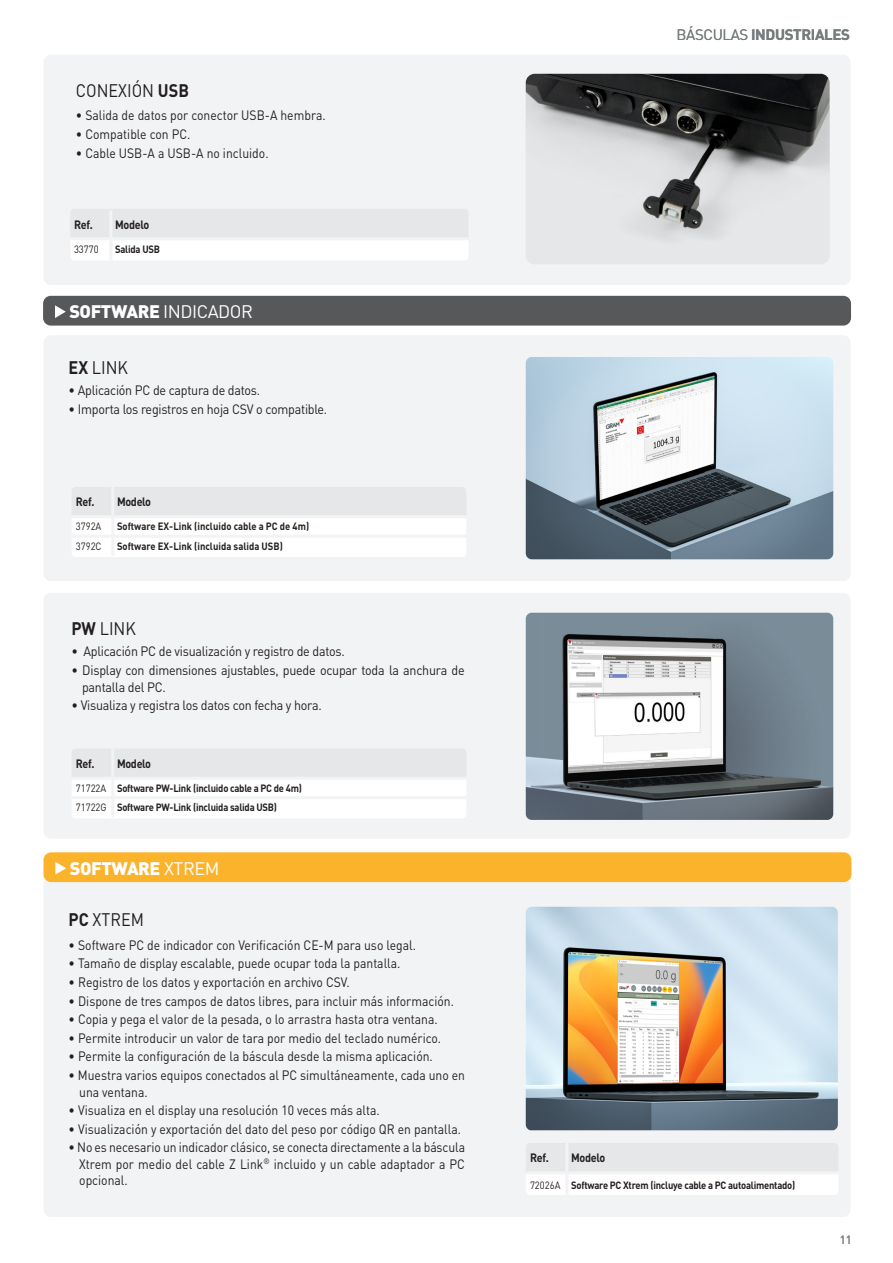
<style>
.page{position:relative;width:893px;height:1263px;background:#fff}
.page>*{position:absolute;margin:0;border:0;box-sizing:border-box;transform-origin:0 0}
.Titular{font:18px "DIN";color:#231f20;scale:.9 1}
.t1{font:18px "DIN Pro";letter-spacing:-.025em;color:#fff}
.t2{font:900 18px "DIN Pro";letter-spacing:-.025em;color:#fff}
.Descripcion{font:18px "DIN Pro";color:#231f20;scale:.9 1}
.t3{font:700 15px "DIN Pro";letter-spacing:-.025em;color:#777c7d}
.Descripcion-2{font:13.5px/16.5px "DIN Pro";color:#231f20;scale:.9 1}
.Descripcion-3{font:13.5px/16.5px "DIN Pro";letter-spacing:-.02em;color:#231f20;scale:.92 1}
.Titular-2{font:700 12px "DIN Pro";letter-spacing:-.03em;color:#231f20;scale:.9 1}
.t4{font:700 12px "DIN";color:#777c7d;scale:.9 1}
.t5{font:700 10.5px "DIN Pro";letter-spacing:-.025em;color:#231f20;scale:.9 1}
.t6{font:700 10.5px "DIN Pro";color:#231f20;scale:.9 1}
.t7{font:10.5px "DIN Pro";color:#231f20;scale:.9 1}
.s1{font-weight:700}
.s2{font-weight:900}
.s3{font-weight:400}
</style>
<div class="page">
<div style="left:43px;top:296px;width:808px;height:30px;background:#57585a;border-radius:8px"></div>
<div style="left:43px;top:335px;width:808px;height:246px;background:#f2f3f4;border-radius:8px"></div>
<div style="left:43px;top:593px;width:808px;height:246px;background:#f2f3f4;border-radius:8px"></div>
<div style="left:43px;top:55px;width:808px;height:230px;background:#f2f3f4;border-radius:8px"></div>
<div style="left:43px;top:877px;width:808px;height:340px;background:#f2f3f4;border-radius:8px"></div>
<div style="left:43px;top:852px;width:808px;height:30px;background:#fcb32c;border-radius:8px"></div>
<img style="left:526px;top:74px;width:304px;height:190px">
<img style="left:526px;top:613px;width:307px;height:207px">
<img style="left:526px;top:357px;width:307px;height:202px">
<img style="left:526px;top:907px;width:312px;height:223px">
<svg style="left:72px;top:749px;width:394px;height:69px"></svg>
<hr style="left:111px;top:748px;width:3px;height:29px;background:#f2f3f4">
<hr style="left:72px;top:777px;width:41px;height:3px;background:#f2f3f4">
<hr style="left:113px;top:777px;width:356px;height:3px;background:#f2f3f4">
<hr style="left:111px;top:780px;width:3px;height:16px;background:#f2f3f4">
<hr style="left:111px;top:799px;width:3px;height:18px;background:#f2f3f4">
<hr style="left:72px;top:796px;width:41px;height:3px;background:#f2f3f4">
<hr style="left:113px;top:796px;width:356px;height:3px;background:#f2f3f4">
<svg style="left:72px;top:487px;width:394px;height:70px"></svg>
<hr style="left:111px;top:487px;width:3px;height:28px;background:#f2f3f4">
<hr style="left:72px;top:515px;width:41px;height:3px;background:#f2f3f4">
<hr style="left:113px;top:515px;width:356px;height:3px;background:#f2f3f4">
<hr style="left:111px;top:518px;width:3px;height:17px;background:#f2f3f4">
<hr style="left:111px;top:538px;width:3px;height:18px;background:#f2f3f4">
<hr style="left:72px;top:535px;width:41px;height:3px;background:#f2f3f4">
<hr style="left:113px;top:535px;width:356px;height:3px;background:#f2f3f4">
<svg style="left:71px;top:209px;width:397px;height:51px"></svg>
<hr style="left:109px;top:210px;width:3px;height:27px;background:#f2f3f4">
<hr style="left:70px;top:237px;width:41px;height:3px;background:#f2f3f4">
<hr style="left:111px;top:237px;width:358px;height:3px;background:#f2f3f4">
<hr style="left:109px;top:240px;width:3px;height:20px;background:#f2f3f4">
<svg style="left:55px;top:305px;width:11px;height:13px"></svg>
<svg style="left:55px;top:862px;width:11px;height:12px"></svg>
<svg style="left:526px;top:1143px;width:312px;height:52px"></svg>
<hr style="left:565px;top:1143px;width:3px;height:28px;background:#f2f3f4">
<hr style="left:526px;top:1171px;width:41px;height:3px;background:#f2f3f4">
<hr style="left:567px;top:1171px;width:274px;height:3px;background:#f2f3f4">
<hr style="left:565px;top:1174px;width:3px;height:23px;background:#f2f3f4">
<p class="Descripcion" style="left:76px;top:79px;width:127px">CONEXIÓN <span class="s1">USB</span></p>
<p class="Descripcion-2" style="left:76px;top:107px;width:279px">• Salida de datos por conector USB-A hembra.</p>
<p class="Descripcion-2" style="left:76px;top:125px;width:129px">• Compatible con PC.</p>
<p class="Descripcion-2" style="left:76px;top:144px;width:216px">• Cable USB-A a USB-A no incluido.</p>
<p class="Titular-2" style="left:74px;top:217px;width:22px">Ref.</p>
<p class="Titular-2" style="left:115px;top:217px;width:39px">Modelo</p>
<p class="t7" style="left:74px;top:243px;width:29px">33770</p>
<p class="t5" style="left:115px;top:243px;width:51px">Salida USB</p>
<p class="t1" style="left:69px;top:299px;width:185px"><span class="s2">SOFTWARE</span> INDICADOR</p>
<p class="Titular" style="left:69px;top:356px;width:68px"><span class="s1">EX</span> LINK</p>
<p class="Descripcion-3" style="left:69px;top:381px;width:210px">• Aplicación PC de captura de datos.</p>
<p class="Descripcion-3" style="left:69px;top:400px;width:283px">• Importa los registros en hoja CSV o compatible.</p>
<p class="Titular-2" style="left:76px;top:494px;width:22px">Ref.</p>
<p class="Titular-2" style="left:117px;top:494px;width:39px">Modelo</p>
<p class="t7" style="left:76px;top:519px;width:30px">3792A</p>
<p class="t6" style="left:117px;top:519px;width:215px">Software EX-Link (incluido cable a PC de 4m)</p>
<p class="t7" style="left:76px;top:539px;width:30px">3792C</p>
<p class="t6" style="left:117px;top:539px;width:186px">Software EX-Link (incluida salida USB)</p>
<p class="Titular" style="left:71px;top:618px;width:73px"><span class="s1">PW</span> LINK</p>
<p class="Descripcion-3" style="left:71px;top:643px;width:299px">• Aplicación PC de visualización y registro de datos.</p>
<p class="Descripcion-3" style="left:82px;top:661px;width:417px;text-indent:-11px">• Display con dimensiones ajustables, puede ocupar toda la anchura de pantalla del PC.</p>
<p class="Descripcion-3" style="left:71px;top:696px;width:274px">• Visualiza y registra los datos con fecha y hora.</p>
<p class="Titular-2" style="left:76px;top:755px;width:22px">Ref.</p>
<p class="Titular-2" style="left:117px;top:755px;width:39px">Modelo</p>
<p class="t7" style="left:76px;top:781px;width:35px">71722A</p>
<p class="t5" style="left:117px;top:781px;width:207px">Software PW-Link (incluido cable a PC de 4m)</p>
<p class="t7" style="left:76px;top:800px;width:36px">71722G</p>
<p class="t5" style="left:117px;top:800px;width:179px">Software PW-Link (incluida salida USB)</p>
<p class="t2" style="left:70px;top:856px;width:151px">SOFTWARE <span class="s3">XTREM</span></p>
<p class="Titular" style="left:69px;top:908px;width:85px"><span class="s1">PC</span> XTREM</p>
<p class="Descripcion-2" style="left:69px;top:936px;width:388px">• Software PC de indicador con Verificación CE-M para uso legal.</p>
<p class="Descripcion-2" style="left:69px;top:955px;width:370px">• Tamaño de display escalable, puede ocupar toda la pantalla.</p>
<p class="Descripcion-2" style="left:69px;top:973px;width:314px">• Registro de los datos y exportación en archivo CSV.</p>
<p class="Descripcion-2" style="left:69px;top:992px;width:430px">• Dispone de tres campos de datos libres, para incluir más información.</p>
<p class="Descripcion-2" style="left:69px;top:1010px;width:412px">• Copia y pega el valor de la pesada, o lo arrastra hasta otra ventana.</p>
<p class="Descripcion-2" style="left:69px;top:1029px;width:416px">• Permite introducir un valor de tara por medio del teclado numérico.</p>
<p class="Descripcion-2" style="left:69px;top:1048px;width:406px">• Permite la configuración de la báscula desde la misma aplicación.</p>
<p class="Descripcion-2" style="left:79px;top:1066px;width:430px;text-indent:-11px">• Muestra varios equipos conectados al PC simultáneamente, cada uno en una ventana.</p>
<p class="Descripcion-2" style="left:69px;top:1101px;width:347px">• Visualiza en el display una resolución 10 veces más alta.</p>
<p class="Descripcion-2" style="left:69px;top:1120px;width:438px">• Visualización y exportación del dato del peso por código QR en pantalla.</p>
<p class="Descripcion-2" style="left:79px;top:1139px;width:430px;text-align:justify;text-indent:-11px">• No es necesario un indicador clásico, se conecta directamente a la báscula Xtrem por medio del cable Z Link<sup>®</sup> incluido y un cable adaptador a PC opcional.</p>
<p class="t3" style="left:677px;top:24px;width:175px"><span class="s3">BÁSCULAS</span> INDUSTRIALES</p>
<p class="Titular-2" style="left:530px;top:1150px;width:22px">Ref.</p>
<p class="Titular-2" style="left:571px;top:1150px;width:39px">Modelo</p>
<p class="t7" style="left:530px;top:1178px;width:35px">72026A</p>
<p class="t5" style="left:571px;top:1178px;width:251px">Software PC Xtrem (incluye cable a PC autoalimentado)</p>
<p class="t4" style="left:840px;top:1231px;width:15px">11</p>
</div>
